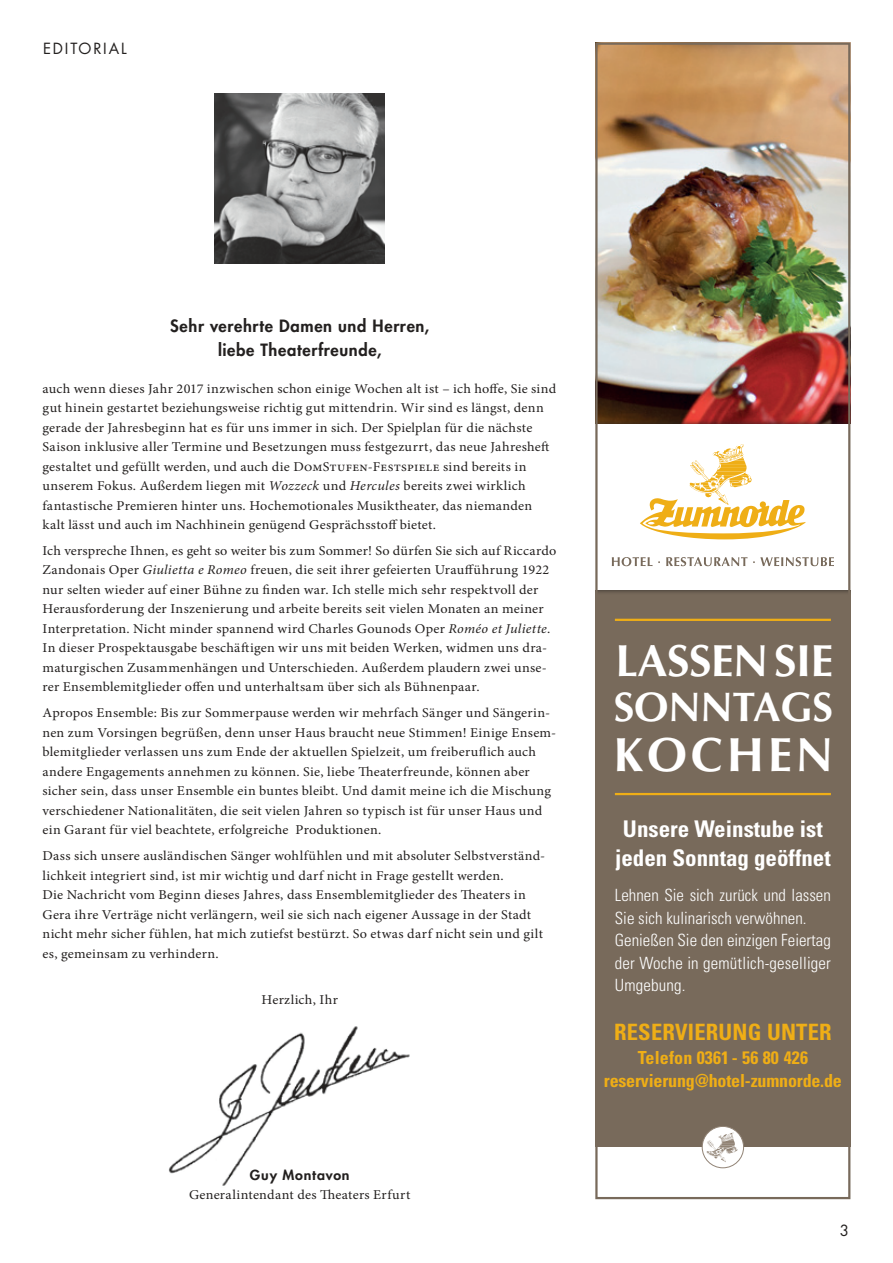
<style>
.page{position:relative;width:893px;height:1263px;background:#fff}
.page>*{position:absolute;margin:0;border:0;box-sizing:border-box;transform-origin:0 0}
.t1{font:700 48px "Optima";letter-spacing:.08em;color:#fff}
.t2{font:700 45px "Optima";letter-spacing:-.01em;color:#fff}
.t3{font:700 41.4px "Optima";letter-spacing:-.005em;color:#fff}
.t4{font:700 condensed 22.95px/29.1px "Univers";color:#fff;text-align:center}
.t5{font:700 condensed 22.5px "Univers";letter-spacing:.01em;color:#efae16}
.t6{font:700 condensed 18px/23.2px "Univers";letter-spacing:-.01em;color:#efae16;text-align:center}
.t7{font:300 condensed 16.8px/22.5px "Univers";color:#fff}
.t8{font:800 16.5px/24px "Futura";letter-spacing:.035em;color:#23201f;text-align:center}
.t9{font:15px "Futura";letter-spacing:.125em;color:#23201f}
.t10{font:13.5px/19.5px "Minion Pro";letter-spacing:.02em;color:#23201f;scale:1.05 1}
.t11{font:800 13.5px "Futura";color:#23201f;scale:1.05 1}
.s1{font-style:italic}
</style>
<div class="page">
<div style="left:595px;top:522px;width:255px;height:677px;background:#786a5b"></div>
<img style="left:598px;top:46px;width:249px;height:374px">
<hr style="left:615px;top:793px;width:216px;height:2px;background:#efae16">
<hr style="left:615px;top:619px;width:216px;height:2px;background:#efae16">
<div style="left:595px;top:420px;width:255px;height:175px;background:#23201f;opacity:.75"></div>
<div style="left:595px;top:424px;width:255px;height:166px;background:#fff"></div>
<svg style="left:640px;top:444px;width:166px;height:95px"></svg>
<svg style="left:612px;top:557px;width:222px;height:9px"></svg>
<div style="left:595px;top:1147px;width:255px;height:52px;background:#fff"></div>
<svg style="left:702px;top:1126px;width:42px;height:42px"></svg>
<div style="left:702px;top:1126px;width:42px;height:42px;border:1px solid #918375;border-radius:50%"></div>
<svg style="left:707px;top:1132px;width:30px;height:30px"></svg>
<div style="left:595px;top:43px;width:255px;height:1156px;border:2px solid #786a5b"></div>
<img style="left:215px;top:94px;width:170px;height:170px">
<img style="left:168px;top:1026px;width:242px;height:160px">
<p class="t9" style="left:43px;top:38px;width:85px">EDITORIAL</p>
<p class="t8" style="left:170px;top:314px;width:261px">Sehr verehrte Damen und Herren, liebe Theaterfreunde,</p>
<p class="t10" style="left:43px;top:379px;width:491px">auch wenn dieses Jahr 2017 inzwischen schon einige Wochen alt ist – ich hoffe, Sie sind gut hinein gestartet beziehungsweise richtig gut mittendrin. Wir sind es längst, denn gerade der Jahresbeginn hat es für uns immer in sich. Der Spielplan für die nächste Saison inklusive aller Termine und Besetzungen muss festgezurrt, das neue Jahresheft gestaltet und gefüllt werden, und auch die DomStufen-Festspiele sind bereits in unserem Fokus. Außerdem liegen mit <span class="s1">Wozzeck</span> und <span class="s1">Hercules</span> bereits zwei wirklich fantastische Premieren hinter uns. Hochemotionales Musiktheater, das niemanden kalt lässt und auch im Nachhinein genügend Gesprächsstoff bietet.</p>
<p class="t10" style="left:43px;top:541px;width:491px">Ich verspreche Ihnen, es geht so weiter bis zum Sommer! So dürfen Sie sich auf Riccardo Zandonais Oper <span class="s1">Giulietta e Romeo</span> freuen, die seit ihrer gefeierten Uraufführung 1922 nur selten wieder auf einer Bühne zu finden war. Ich stelle mich sehr respektvoll der Herausforderung der Inszenierung und arbeite bereits seit vielen Monaten an meiner Interpretation. Nicht minder spannend wird Charles Gounods Oper <span class="s1">Roméo et Juliette</span>.<br>In dieser Prospektausgabe beschäftigen wir uns mit beiden Werken, widmen uns dra&shy;maturgischen Zusammenhängen und Unterschieden. Außerdem plaudern zwei unse&shy;rer Ensemblemitglieder offen und unterhaltsam über sich als Bühnenpaar.</p>
<p class="t10" style="left:43px;top:703px;width:491px">Apropos Ensemble: Bis zur Sommerpause werden wir mehrfach Sänger und Sängerin&shy;nen zum Vorsingen begrüßen, denn unser Haus braucht neue Stimmen! Einige Ensem&shy;blemitglieder verlassen uns zum Ende der aktuellen Spielzeit, um freiberuflich auch andere Engagements annehmen zu können. Sie, liebe Theaterfreunde, können aber sicher sein, dass unser Ensemble ein buntes bleibt. Und damit meine ich die Mischung verschiedener Nationalitäten, die seit vielen Jahren so typisch ist für unser Haus und ein Garant für viel beachtete, erfolgreiche Produktionen.</p>
<p class="t10" style="left:43px;top:846px;width:480px">Dass sich unsere ausländischen Sänger wohlfühlen und mit absoluter Selbstverständ&shy;lichkeit integriert sind, ist mir wichtig und darf nicht in Frage gestellt werden.<br>Die Nachricht vom Beginn dieses Jahres, dass Ensemblemitglieder des Theaters in Gera ihre Verträge nicht verlängern, weil sie sich nach eigener Aussage in der Stadt nicht mehr sicher fühlen, hat mich zutiefst bestürzt. So etwas darf nicht sein und gilt es, gemeinsam zu verhindern.</p>
<p class="t10" style="left:262px;top:990px;width:74px">Herzlich, Ihr</p>
<p class="t11" style="left:250px;top:1166px;width:96px">Guy Montavon</p>
<p class="t10" style="left:189px;top:1185px;width:212px">Generalintendant des Theaters Erfurt</p>
<h2 class="t2" style="left:615px;top:635px;width:219px">LASSEN SIE</h2>
<h3 class="t3" style="left:614px;top:683px;width:221px">SONNTAGS</h3>
<h1 class="t1" style="left:614px;top:726px;width:221px">KOCHEN</h1>
<h3 class="t4" style="left:615px;top:814px;width:217px">Unsere Weinstube ist jeden Sonntag geöffnet</h3>
<p class="t7" style="left:615px;top:884px;width:217px">Lehnen Sie sich zurück und lassen<br>Sie sich kulinarisch verwöhnen.<br>Genießen Sie den einzigen Feiertag der Woche in gemütlich-geselliger<br>Umgebung.</p>
<h3 class="t5" style="left:614px;top:1018px;width:219px">RESERVIERUNG UNTER</h3>
<h3 class="t6" style="left:604px;top:1046px;width:240px">Telefon 0361 - 56 80 426 reservierung@hotel-zumnorde.de</h3>
<p class="t9" style="left:840px;top:1220px;width:11px">3</p>
</div>
